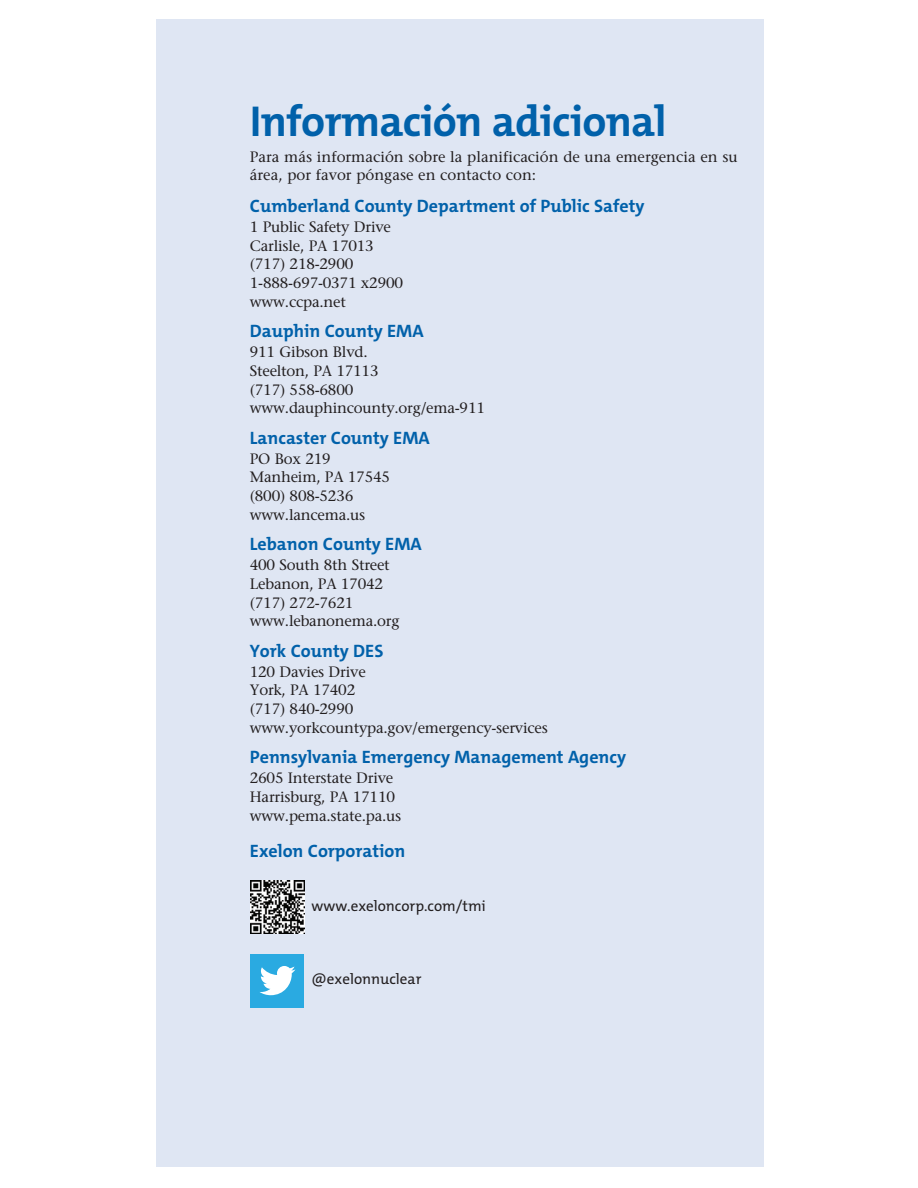
<style>
.page{position:relative;width:918px;height:1188px;background:#fff}
.page>*{position:absolute;margin:0;border:0;box-sizing:border-box;transform-origin:0 0}
.t1{font:700 43.5px "The Mix C4 s";letter-spacing:-.015em;color:#0161aa}
.t2{font:700 18px "The Mix C4 s";color:#0161aa}
.t3{font:15px/18.8px "Stone Serif";letter-spacing:-.015em;color:#231f20}
.t4{font:15px "The Mix C4 s";color:#231f20}
</style>
<div class="page">
<div style="left:156px;top:19px;width:607px;height:1148px;background:#dfe6f3"></div>
<div style="left:250px;top:954px;width:54px;height:54px;background:#2aaae1"></div>
<svg style="left:260px;top:966px;width:35px;height:29px"></svg>
<img style="left:251px;top:880px;width:53px;height:54px">
<h1 class="t1" style="left:250px;top:93px;width:418px">Información adicional</h1>
<p class="t3" style="left:250px;top:148px;width:489px;line-height:18px">Para más información sobre la planificación de una emergencia en su área, por favor póngase en contacto con:</p>
<p class="t2" style="left:250px;top:194px;width:396px">Cumberland County Department of Public Safety</p>
<p class="t3" style="left:250px;top:217px;width:155px">1 Public Safety Drive<br>Carlisle, PA 17013 (717) 218-2900<br>1-888-697-0371 x2900 www.ccpa.net</p>
<p class="t2" style="left:250px;top:319px;width:175px">Dauphin County EMA</p>
<p class="t3" style="left:250px;top:342px;width:237px">911 Gibson Blvd.<br>Steelton, PA 17113<br>(717) 558-6800 www.dauphincounty.org/ema-911</p>
<p class="t2" style="left:250px;top:426px;width:181px">Lancaster County EMA</p>
<p class="t3" style="left:250px;top:449px;width:142px">PO Box 219<br>Manheim, PA 17545 (800) 808-5236 www.lancema.us</p>
<p class="t2" style="left:250px;top:532px;width:174px">Lebanon County EMA</p>
<p class="t3" style="left:250px;top:555px;width:151px">400 South 8th Street<br>Lebanon, PA 17042 (717) 272-7621 www.lebanonema.org</p>
<p class="t2" style="left:250px;top:639px;width:135px">York County DES</p>
<p class="t3" style="left:250px;top:662px;width:299px">120 Davies Drive<br>York, PA 17402<br>(717) 840-2990 www.yorkcountypa.gov/emergency-services</p>
<p class="t2" style="left:250px;top:745px;width:378px">Pennsylvania Emergency Management Agency</p>
<p class="t3" style="left:250px;top:768px;width:153px">2605 Interstate Drive<br>Harrisburg, PA 17110 www.pema.state.pa.us</p>
<p class="t2" style="left:250px;top:839px;width:157px">Exelon Corporation</p>
<p class="t4" style="left:312px;top:896px;width:176px">www.exeloncorp.com/tmi</p>
<p class="t4" style="left:312px;top:970px;width:111px">@exelonnuclear</p>
</div>
